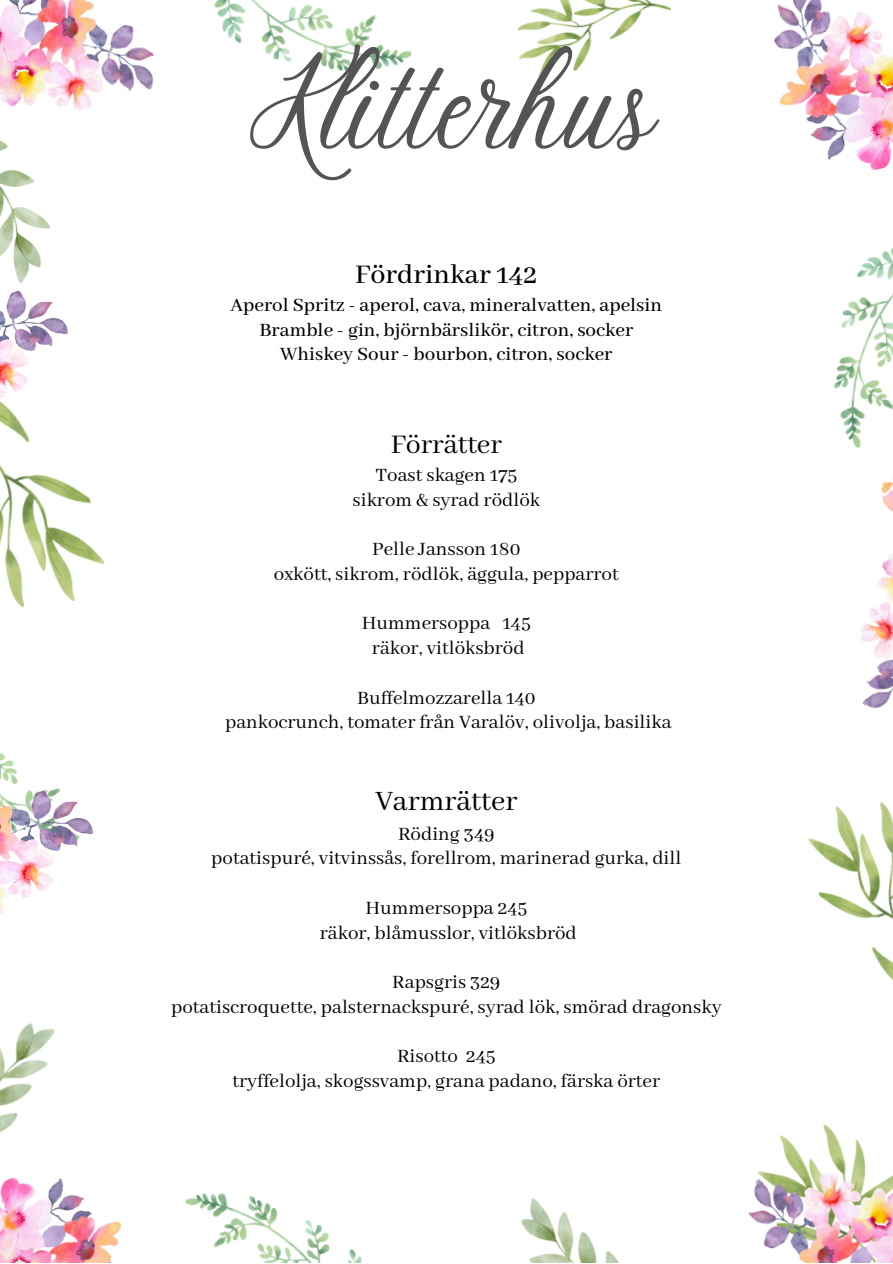
<style>
.page{position:relative;width:893px;height:1264px;background:#fff}
.page>*{position:absolute;margin:0;border:0;box-sizing:border-box;transform-origin:0 0}
.t1{font:142.5px "Stoic";color:#545454}
.t2{font:31.2px "Abhaya Libre";color:#000}
.t3{font:500 30px "Abhaya Libre";color:#000}
.t4{font:30px "Abhaya Libre";color:#000}
.t5{font:21px/24.8px "Abhaya Libre";color:#000;text-align:center}
.t6{font:500 21px/24.8px "Abhaya Libre";color:#000;text-align:center}
</style>
<div class="page">
<img style="left:214px;top:0;width:198px;height:73px">
<img style="left:185px;top:1193px;width:177px;height:69px">
<img style="left:0;top:753px;width:18px;height:29px">
<img style="left:0;top:214px;width:49px;height:68px">
<img style="left:521px;top:1198px;width:98px;height:64px">
<img style="left:0;top:1023px;width:55px;height:110px">
<img style="left:517px;top:0;width:154px;height:76px">
<img style="left:834px;top:248px;width:58px;height:200px">
<img style="left:0;top:328px;width:104px;height:280px">
<img style="left:808px;top:802px;width:84px;height:177px">
<img style="left:0;top:0;width:155px;height:214px">
<img style="left:748px;top:1124px;width:144px;height:138px">
<img style="left:0;top:282px;width:67px;height:200px">
<img style="left:0;top:782px;width:93px;height:132px">
<img style="left:0;top:1177px;width:122px;height:85px">
<img style="left:861px;top:481px;width:31px;height:228px">
<img style="left:774px;top:0;width:118px;height:170px">
<h1 class="t1" style="left:250px;top:34px;width:403px">Klitterhus</h1>
<h3 class="t3" style="left:355px;top:258px;width:184px">Fördrinkar 142</h3>
<p class="t6" style="left:230px;top:293px;width:433px">Aperol Spritz - aperol, cava, mineralvatten, apelsin<br>Bramble - gin, björnbärslikör, citron, socker<br>Whiskey Sour - bourbon, citron, socker</p>
<h3 class="t4" style="left:390px;top:427px;width:113px">Förrätter</h3>
<p class="t5" style="left:352px;top:463px;width:189px">Toast skagen 175 sikrom &amp; syrad rödlök</p>
<p class="t5" style="left:274px;top:537px;width:346px">Pelle Jansson 180<br>oxkött, sikrom, rödlök, äggula, pepparrot</p>
<p class="t5" style="left:362px;top:611px;width:170px">Hummersoppa 145 räkor, vitlöksbröd</p>
<p class="t5" style="left:225px;top:686px;width:448px">Buffelmozzarella 140<br>pankocrunch, tomater från Varalöv, olivolja, basilika</p>
<h2 class="t2" style="left:375px;top:784px;width:143px">Varmrätter</h2>
<p class="t5" style="left:211px;top:822px;width:471px">Röding 349<br>potatispuré, vitvinssås, forellrom, marinerad gurka, dill</p>
<p class="t5" style="left:320px;top:896px;width:258px">Hummersoppa 245<br>räkor, blåmusslor, vitlöksbröd</p>
<p class="t5" style="left:171px;top:970px;width:552px">Rapsgris 329<br>potatiscroquette, palsternackspuré, syrad lök, smörad dragonsky</p>
<p class="t5" style="left:232px;top:1044px;width:429px">Risotto 245<br>tryffelolja, skogssvamp, grana padano, färska örter</p>
</div>
